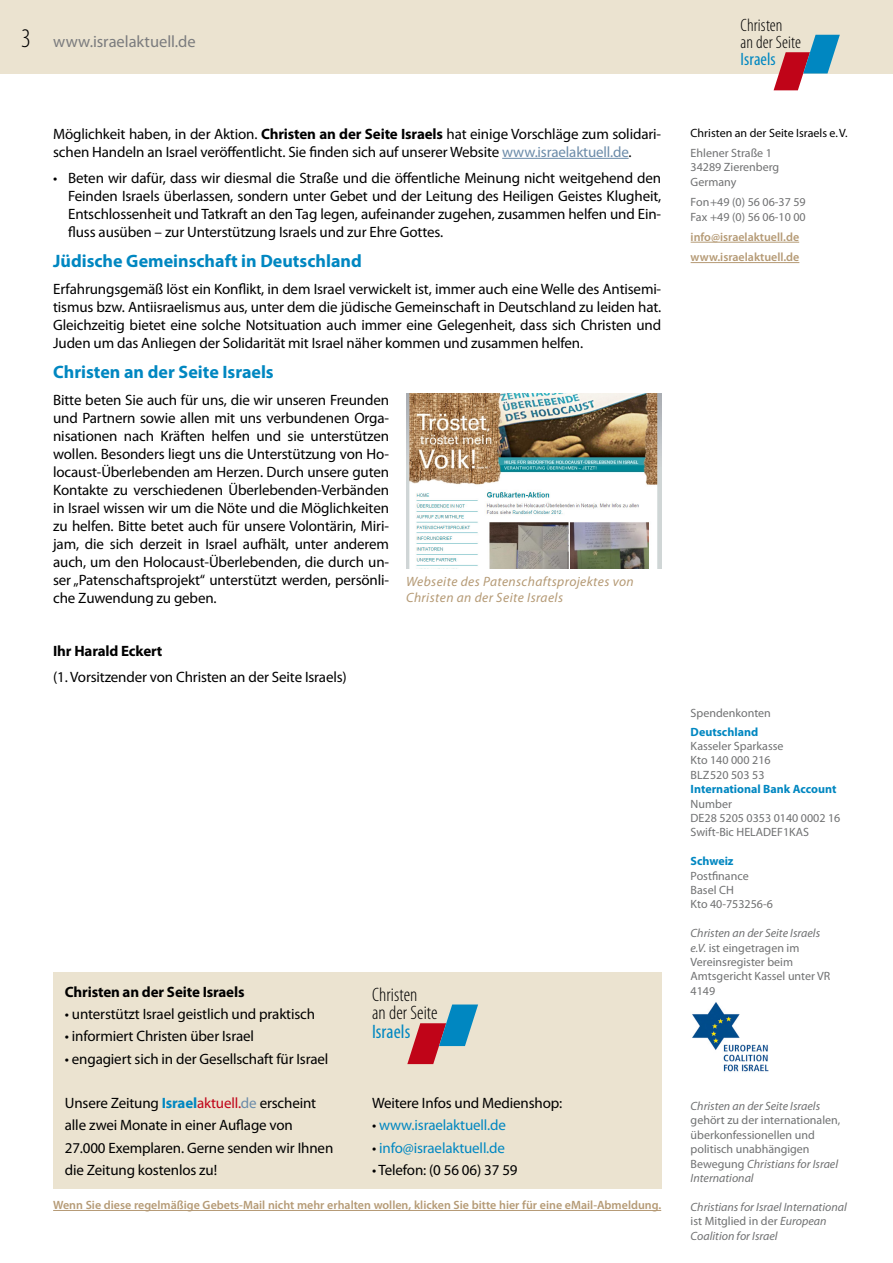
<style>
.page{position:relative;width:893px;height:1263px;background:#fff}
.page>*{position:absolute;margin:0;border:0;box-sizing:border-box;transform-origin:0 0}
.t1{font:300 condensed 19.5px/18.8px "Myriad Pro";color:#000}
.t2{font:condensed 19.5px "Myriad Pro";color:#0087c1}
.t3{font:700 18px "Myriad Pro";color:#0087c1}
.t4{font:300 condensed 17.85px/17px "Myriad Pro";color:#000}
.t5{font:condensed 17.85px "Myriad Pro";letter-spacing:.005em;color:#0087c1}
.t6{font:16.5px "Myriad Pro";color:#7b7c7e}
.t7{font:15px/18px "Myriad Pro";letter-spacing:-.01em;color:#000;text-align:justify}
.t8{font:15px "Myriad Pro";letter-spacing:-.01em;color:#0087c1}
.t9{font:700 15px "Myriad Pro";letter-spacing:-.01em;color:#000}
.t10{font:italic 13.5px/16.2px "Myriad Pro";letter-spacing:.03em;color:#b59a75}
.t11{font:12px/14.4px "Myriad Pro";color:#707172}
.t12{font:600 12px/20.4px "Myriad Pro";color:#b59a75}
.t13{font:italic 12px/14.4px "Myriad Pro";color:#707172}
.t14{font:700 12px "Myriad Pro";color:#0087c1}
.t15{font:12px "Myriad Pro";color:#000}
.s1{font-weight:300;font-stretch:condensed;font-size:27px;color:#000}
.s2{font-weight:700}
.s3{color:#6b8ba9}
.s4{font-weight:700;color:#0087c1}
.s5{color:#c00418}
.s6{color:#000}
.s7{font-style:italic}
.s8{font-style:normal}
</style>
<div class="page">
<div style="left:0;top:0;width:893px;height:74px;background:#ebe3d0"></div>
<svg style="left:774px;top:35px;width:66px;height:55px"></svg>
<hr style="left:691px;top:242px;width:108px;height:1px;background:#b59a75">
<hr style="left:691px;top:262px;width:108px;height:1px;background:#b59a75">
<img style="left:692px;top:1002px;width:77px;height:70px">
<hr style="left:53px;top:1210px;width:608px;height:1px;background:#b59a75">
<div style="left:53px;top:972px;width:608px;height:216px;background:#ebe3d0"></div>
<svg style="left:407px;top:1004px;width:71px;height:60px"></svg>
<hr style="left:502px;top:158px;width:127px;height:1px;background:#6b8ba9">
<img style="left:406px;top:394px;width:255px;height:174px">
<p class="t6" style="left:21px;top:32px;width:176px"><span class="s1">3</span> www.israelaktuell.de</p>
<p class="t7" style="left:53px;top:125px;width:610px">Möglichkeit haben, in der Aktion. <span class="s2">Christen an der Seite Israels</span> hat einige Vorschläge zum solidari&shy;schen Handeln an Israel veröffentlicht. Sie finden sich auf unserer Website <span class="s3">www.israelaktuell.de</span>.</p>
<p class="t7" style="left:68px;top:169px;width:595px;text-indent:-15px">• Beten wir dafür, dass wir diesmal die Straße und die öffentliche Meinung nicht weitgehend den Feinden Israels überlassen, sondern unter Gebet und der Leitung des Heiligen Geistes Klugheit, Entschlossenheit und Tatkraft an den Tag legen, aufeinander zugehen, zusammen helfen und Ein&shy;fluss ausüben – zur Unterstützung Israels und zur Ehre Gottes.</p>
<p class="t3" style="left:53px;top:250px;width:310px">Jüdische Gemeinschaft in Deutschland</p>
<p class="t7" style="left:53px;top:280px;width:610px">Erfahrungsgemäß löst ein Konflikt, in dem Israel verwickelt ist, immer auch eine Welle des Antisemi&shy;tismus bzw. Antiisraelismus aus, unter dem die jüdische Gemeinschaft in Deutschland zu leiden hat.<br>Gleichzeitig bietet eine solche Notsituation auch immer eine Gelegenheit, dass sich Christen und Juden um das Anliegen der Solidarität mit Israel näher kommen und zusammen helfen.</p>
<p class="t3" style="left:53px;top:360px;width:222px">Christen an der Seite Israels</p>
<p class="t7" style="left:53px;top:390px;width:337px">Bitte beten Sie auch für uns, die wir unseren Freunden und Partnern sowie allen mit uns verbundenen Orga&shy;nisationen nach Kräften helfen und sie unterstützen wollen. Besonders liegt uns die Unterstützung von Ho&shy;locaust-Überlebenden am Herzen. Durch unsere guten Kontakte zu verschiedenen Überlebenden-Verbänden in Israel wissen wir um die Nöte und die Möglichkeiten zu helfen. Bitte betet auch für unsere Volontärin, Miri&shy;jam, die sich derzeit in Israel aufhält, unter anderem auch, um den Holocaust-Überlebenden, die durch un&shy;ser „Patenschaftsprojekt“ unterstützt werden, persönli&shy;che Zuwendung zu geben.</p>
<p class="t9" style="left:53px;top:641px;width:111px">Ihr Harald Eckert</p>
<p class="t7" style="left:53px;top:668px;width:295px">(1. Vorsitzender von Christen an der Seite Israels)</p>
<p class="t10" style="left:406px;top:573px;width:229px">Webseite des Patenschaftsprojektes von<br>Christen an der Seite Israels</p>
<p class="t9" style="left:65px;top:982px;width:181px">Christen an der Seite Israels</p>
<p class="t7" style="left:65px;top:1005px;width:252px">• unterstützt Israel geistlich und praktisch</p>
<p class="t7" style="left:65px;top:1027px;width:191px">• informiert Christen über Israel</p>
<p class="t7" style="left:65px;top:1049px;width:265px">• engagiert sich in der Gesellschaft für Israel</p>
<p class="t7" style="left:65px;top:1092px;width:270px;line-height:22.2px;text-align:left">Unsere Zeitung <span class="s4">Israel</span><span class="s5">aktuell.</span><span class="s3">de</span> erscheint alle zwei Monate in einer Auflage von 27.000 Exemplaren. Gerne senden wir Ihnen die Zeitung kostenlos zu!</p>
<p class="t7" style="left:372px;top:1094px;width:192px">Weitere Infos und Medienshop:</p>
<h1 class="t1" style="left:372px;top:985px;width:67px">Christen<br>an der Seite</h1>
<h1 class="t2" style="left:372px;top:1020px;width:40px">Israels</h1>
<p class="t8" style="left:372px;top:1116px;width:135px"><span class="s6">•</span> www.israelaktuell.de</p>
<p class="t8" style="left:372px;top:1138px;width:135px"><span class="s6">•</span> info@israelaktuell.de</p>
<p class="t7" style="left:372px;top:1160px;width:147px">• Telefon: (0 56 06) 37 59</p>
<p class="t12" style="left:53px;top:1195px;width:610px">Wenn Sie diese regelmäßige Gebets-Mail nicht mehr erhalten wollen, klicken Sie bitte hier für eine eMail-Abmeldung.</p>
<p class="t4" style="left:741px;top:17px;width:62px">Christen<br>an der Seite</p>
<p class="t5" style="left:741px;top:48px;width:37px">Israels</p>
<p class="t15" style="left:691px;top:125px;width:159px">Christen an der Seite Israels e.V.</p>
<p class="t11" style="left:691px;top:146px;width:90px">Ehlener Straße 1<br>34289 Zierenberg<br>Germany</p>
<p class="t11" style="left:691px;top:195px;width:117px">Fon+49 (0) 56 06-37 59<br>Fax +49 (0) 56 06-10 00</p>
<p class="t12" style="left:691px;top:226px;width:110px">info@israelaktuell.de www.israelaktuell.de</p>
<p class="t11" style="left:691px;top:705px;width:82px">Spendenkonten</p>
<p class="t14" style="left:691px;top:724px;width:69px">Deutschland</p>
<p class="t11" style="left:691px;top:738px;width:94px">Kasseler Sparkasse<br>Kto 140 000 216<br>BLZ520 503 53</p>
<p class="t14" style="left:691px;top:781px;width:147px">International Bank Account</p>
<p class="t11" style="left:691px;top:796px;width:151px">Number<br>DE28 5205 0353 0140 0002 16<br>Swift-Bic HELADEF1KAS</p>
<p class="t14" style="left:691px;top:853px;width:44px">Schweiz</p>
<p class="t11" style="left:691px;top:868px;width:84px">Postfinance<br>Basel CH<br>Kto 40-753256-6</p>
<p class="t11" style="left:691px;top:926px;width:141px"><span class="s7">Christen an der Seite Israels e.V.</span> ist eingetragen im<br>Vereinsregister beim<br>Amtsgericht Kassel unter VR<br>4149</p>
<p class="t13" style="left:691px;top:1098px;width:131px">Christen an der Seite Israels</p>
<p class="t11" style="left:691px;top:1113px;width:151px">gehört zu der internationalen, überkonfessionellen und politisch unabhängigen<br>Bewegung <span class="s7">Christians for Israel<br>International</span></p>
<p class="t13" style="left:691px;top:1199px;width:158px">Christians for Israel International <span class="s8">ist Mitglied in der</span> European<br>Coalition for Israel</p>
</div>
